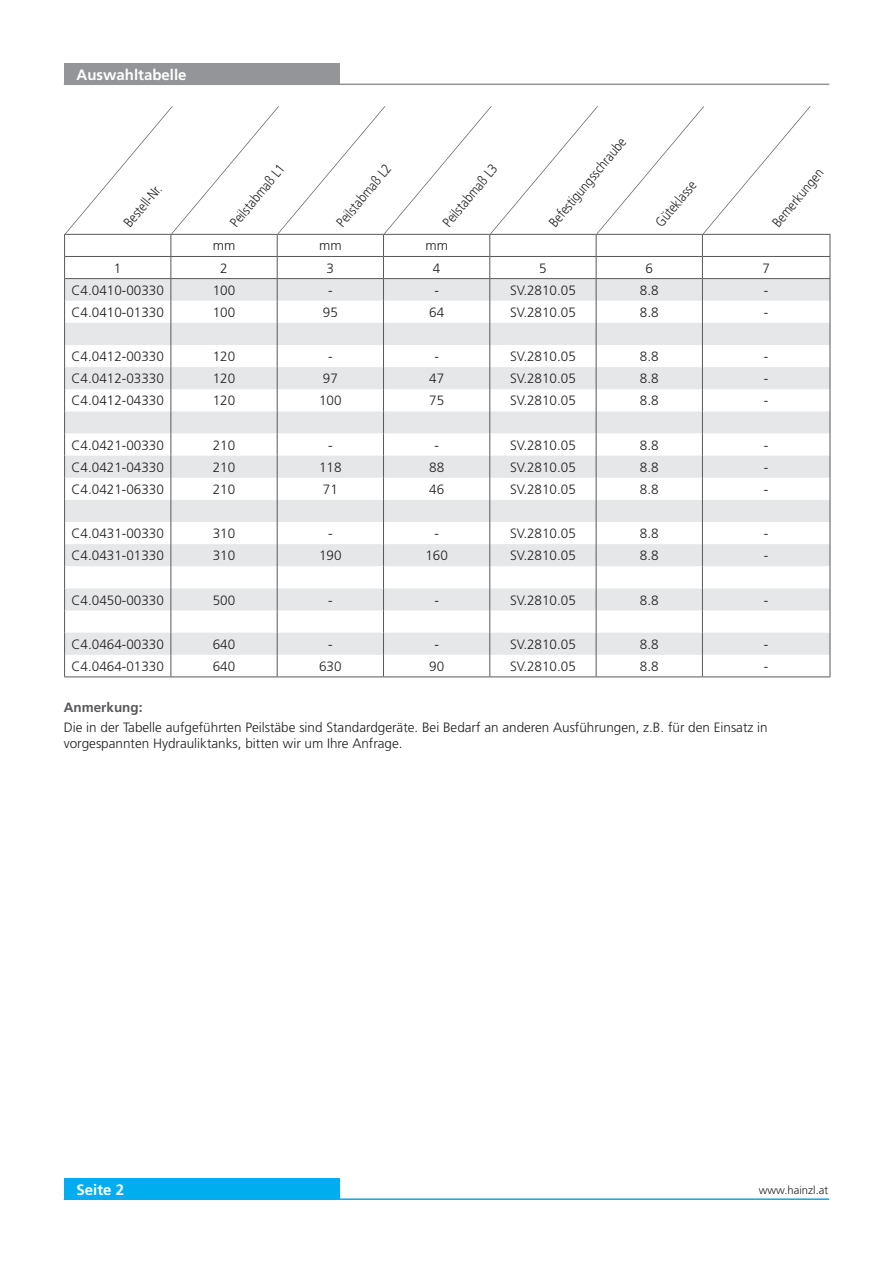
<style>
.page{position:relative;width:893px;height:1263px;background:#fff}
.page>*{position:absolute;margin:0;border:0;box-sizing:border-box;transform-origin:0 0}
.t1{font:700 15px "Frutiger LT";color:#fff}
.t2{font:300 13.8px "Frutiger LT";color:#231f20;scale:.87 1}
.t3{font:300 13.5px/16.2px "Frutiger LT";color:#231f20}
.t4{font:700 13.5px "Frutiger LT";color:#57585a}
.t5{font:300 11.25px "Frutiger LT";color:#231f20}
</style>
<div class="page">
<div style="left:64px;top:1179px;width:276px;height:21px;background:#00aeef"></div>
<hr style="left:64px;top:1198px;width:765px;height:2px;background:#00aeef">
<div style="left:64px;top:64px;width:276px;height:21px;background:#939598"></div>
<hr style="left:64px;top:84px;width:765px;height:1px;background:#939598">
<svg style="left:812px;top:279px;width:18px;height:376px;fill:#e6e7e9"></svg>
<hr style="left:702px;top:234px;width:128px;height:1px;background:#57585a">
<hr style="left:702px;top:256px;width:128px;height:1px;background:#57585a">
<hr style="left:702px;top:278px;width:128px;height:1px;background:#57585a">
<svg style="left:64px;top:106px;width:748px;height:570px"></svg>
<svg style="left:830px;top:235px;width:1px;height:441px"></svg>
<hr style="left:64px;top:676px;width:107px;height:1px;background:#57585a">
<hr style="left:171px;top:676px;width:106px;height:1px;background:#57585a">
<hr style="left:277px;top:676px;width:106px;height:1px;background:#57585a">
<hr style="left:383px;top:676px;width:107px;height:1px;background:#57585a">
<hr style="left:490px;top:676px;width:106px;height:1px;background:#57585a">
<hr style="left:596px;top:676px;width:106px;height:1px;background:#57585a">
<hr style="left:702px;top:676px;width:128px;height:1px;background:#57585a">
<p class="t1" style="left:77px;top:66px;width:112px">Auswahltabelle</p>
<p class="t2" style="left:121px;top:220px;width:60px;rotate:-50deg">Bestell-Nr.</p>
<p class="t2" style="left:227px;top:220px;width:90px;rotate:-50deg">Peilstabmaß L1</p>
<p class="t2" style="left:333px;top:220px;width:90px;rotate:-50deg">Peilstabmaß L2</p>
<p class="t2" style="left:440px;top:220px;width:90px;rotate:-50deg">Peilstabmaß L3</p>
<p class="t3" style="left:213px;top:238px;width:24px">mm</p>
<p class="t3" style="left:319px;top:238px;width:24px">mm</p>
<p class="t3" style="left:425px;top:238px;width:24px">mm</p>
<p class="t2" style="left:546px;top:220px;width:129px;rotate:-50deg">Befestigungsschraube</p>
<p class="t2" style="left:652px;top:220px;width:65px;rotate:-50deg">Güteklasse</p>
<p class="t2" style="left:769px;top:220px;width:83px;rotate:-50deg">Bemerkungen</p>
<p class="t3" style="left:114px;top:260px;width:9px">1</p>
<p class="t3" style="left:220px;top:260px;width:9px">2</p>
<p class="t3" style="left:327px;top:260px;width:9px">3</p>
<p class="t3" style="left:433px;top:260px;width:9px">4</p>
<p class="t3" style="left:539px;top:260px;width:9px">5</p>
<p class="t3" style="left:645px;top:260px;width:9px">6</p>
<p class="t3" style="left:762px;top:260px;width:9px">7</p>
<p class="t3" style="left:72px;top:282px;width:94px">C4.0410-00330</p>
<p class="t3" style="left:213px;top:282px;width:24px">100</p>
<p class="t3" style="left:328px;top:282px;width:6px">-</p>
<p class="t3" style="left:434px;top:282px;width:6px">-</p>
<p class="t3" style="left:510px;top:282px;width:67px">SV.2810.05</p>
<p class="t3" style="left:640px;top:282px;width:20px">8.8</p>
<p class="t3" style="left:764px;top:282px;width:6px">-</p>
<p class="t3" style="left:72px;top:304px;width:94px">C4.0410-01330</p>
<p class="t3" style="left:213px;top:304px;width:24px">100</p>
<p class="t3" style="left:323px;top:304px;width:17px">95</p>
<p class="t3" style="left:429px;top:304px;width:17px">64</p>
<p class="t3" style="left:510px;top:304px;width:67px">SV.2810.05</p>
<p class="t3" style="left:640px;top:304px;width:20px">8.8</p>
<p class="t3" style="left:764px;top:304px;width:6px">-</p>
<p class="t3" style="left:72px;top:349px;width:94px">C4.0412-00330</p>
<p class="t3" style="left:213px;top:349px;width:24px">120</p>
<p class="t3" style="left:328px;top:349px;width:6px">-</p>
<p class="t3" style="left:434px;top:349px;width:6px">-</p>
<p class="t3" style="left:510px;top:349px;width:67px">SV.2810.05</p>
<p class="t3" style="left:640px;top:349px;width:20px">8.8</p>
<p class="t3" style="left:764px;top:349px;width:6px">-</p>
<p class="t3" style="left:72px;top:371px;width:94px">C4.0412-03330</p>
<p class="t3" style="left:213px;top:371px;width:24px">120</p>
<p class="t3" style="left:323px;top:371px;width:17px">97</p>
<p class="t3" style="left:429px;top:371px;width:17px">47</p>
<p class="t3" style="left:510px;top:371px;width:67px">SV.2810.05</p>
<p class="t3" style="left:640px;top:371px;width:20px">8.8</p>
<p class="t3" style="left:764px;top:371px;width:6px">-</p>
<p class="t3" style="left:72px;top:393px;width:94px">C4.0412-04330</p>
<p class="t3" style="left:213px;top:393px;width:24px">120</p>
<p class="t3" style="left:319px;top:393px;width:24px">100</p>
<p class="t3" style="left:429px;top:393px;width:17px">75</p>
<p class="t3" style="left:510px;top:393px;width:67px">SV.2810.05</p>
<p class="t3" style="left:640px;top:393px;width:20px">8.8</p>
<p class="t3" style="left:764px;top:393px;width:6px">-</p>
<p class="t3" style="left:72px;top:437px;width:94px">C4.0421-00330</p>
<p class="t3" style="left:213px;top:437px;width:24px">210</p>
<p class="t3" style="left:328px;top:437px;width:6px">-</p>
<p class="t3" style="left:434px;top:437px;width:6px">-</p>
<p class="t3" style="left:510px;top:437px;width:67px">SV.2810.05</p>
<p class="t3" style="left:640px;top:437px;width:20px">8.8</p>
<p class="t3" style="left:764px;top:437px;width:6px">-</p>
<p class="t3" style="left:72px;top:459px;width:94px">C4.0421-04330</p>
<p class="t3" style="left:213px;top:459px;width:24px">210</p>
<p class="t3" style="left:319px;top:459px;width:24px">118</p>
<p class="t3" style="left:429px;top:459px;width:17px">88</p>
<p class="t3" style="left:510px;top:459px;width:67px">SV.2810.05</p>
<p class="t3" style="left:640px;top:459px;width:20px">8.8</p>
<p class="t3" style="left:764px;top:459px;width:6px">-</p>
<p class="t3" style="left:72px;top:481px;width:94px">C4.0421-06330</p>
<p class="t3" style="left:213px;top:481px;width:24px">210</p>
<p class="t3" style="left:323px;top:481px;width:17px">71</p>
<p class="t3" style="left:429px;top:481px;width:17px">46</p>
<p class="t3" style="left:510px;top:481px;width:67px">SV.2810.05</p>
<p class="t3" style="left:640px;top:481px;width:20px">8.8</p>
<p class="t3" style="left:764px;top:481px;width:6px">-</p>
<p class="t3" style="left:72px;top:526px;width:94px">C4.0431-00330</p>
<p class="t3" style="left:213px;top:526px;width:24px">310</p>
<p class="t3" style="left:328px;top:526px;width:6px">-</p>
<p class="t3" style="left:434px;top:526px;width:6px">-</p>
<p class="t3" style="left:510px;top:526px;width:67px">SV.2810.05</p>
<p class="t3" style="left:640px;top:526px;width:20px">8.8</p>
<p class="t3" style="left:764px;top:526px;width:6px">-</p>
<p class="t3" style="left:72px;top:548px;width:94px">C4.0431-01330</p>
<p class="t3" style="left:213px;top:548px;width:24px">310</p>
<p class="t3" style="left:319px;top:548px;width:24px">190</p>
<p class="t3" style="left:425px;top:548px;width:24px">160</p>
<p class="t3" style="left:510px;top:548px;width:67px">SV.2810.05</p>
<p class="t3" style="left:640px;top:548px;width:20px">8.8</p>
<p class="t3" style="left:764px;top:548px;width:6px">-</p>
<p class="t3" style="left:72px;top:592px;width:94px">C4.0450-00330</p>
<p class="t3" style="left:213px;top:592px;width:24px">500</p>
<p class="t3" style="left:328px;top:592px;width:6px">-</p>
<p class="t3" style="left:434px;top:592px;width:6px">-</p>
<p class="t3" style="left:510px;top:592px;width:67px">SV.2810.05</p>
<p class="t3" style="left:640px;top:592px;width:20px">8.8</p>
<p class="t3" style="left:764px;top:592px;width:6px">-</p>
<p class="t3" style="left:72px;top:636px;width:94px">C4.0464-00330</p>
<p class="t3" style="left:213px;top:636px;width:24px">640</p>
<p class="t3" style="left:328px;top:636px;width:6px">-</p>
<p class="t3" style="left:434px;top:636px;width:6px">-</p>
<p class="t3" style="left:510px;top:636px;width:67px">SV.2810.05</p>
<p class="t3" style="left:640px;top:636px;width:20px">8.8</p>
<p class="t3" style="left:764px;top:636px;width:6px">-</p>
<p class="t3" style="left:72px;top:658px;width:94px">C4.0464-01330</p>
<p class="t3" style="left:213px;top:658px;width:24px">640</p>
<p class="t3" style="left:319px;top:658px;width:24px">630</p>
<p class="t3" style="left:429px;top:658px;width:17px">90</p>
<p class="t3" style="left:510px;top:658px;width:67px">SV.2810.05</p>
<p class="t3" style="left:640px;top:658px;width:20px">8.8</p>
<p class="t3" style="left:764px;top:658px;width:6px">-</p>
<p class="t4" style="left:64px;top:699px;width:80px">Anmerkung:</p>
<p class="t3" style="left:64px;top:720px;width:705px">Die in der Tabelle aufgeführten Peilstäbe sind Standardgeräte. Bei Bedarf an anderen Ausführungen, z.B. für den Einsatz in vorgespannten Hydrauliktanks, bitten wir um Ihre Anfrage.</p>
<p class="t1" style="left:77px;top:1181px;width:49px">Seite 2</p>
<p class="t5" style="left:759px;top:1184px;width:71px">www.hainzl.at</p>
</div>
